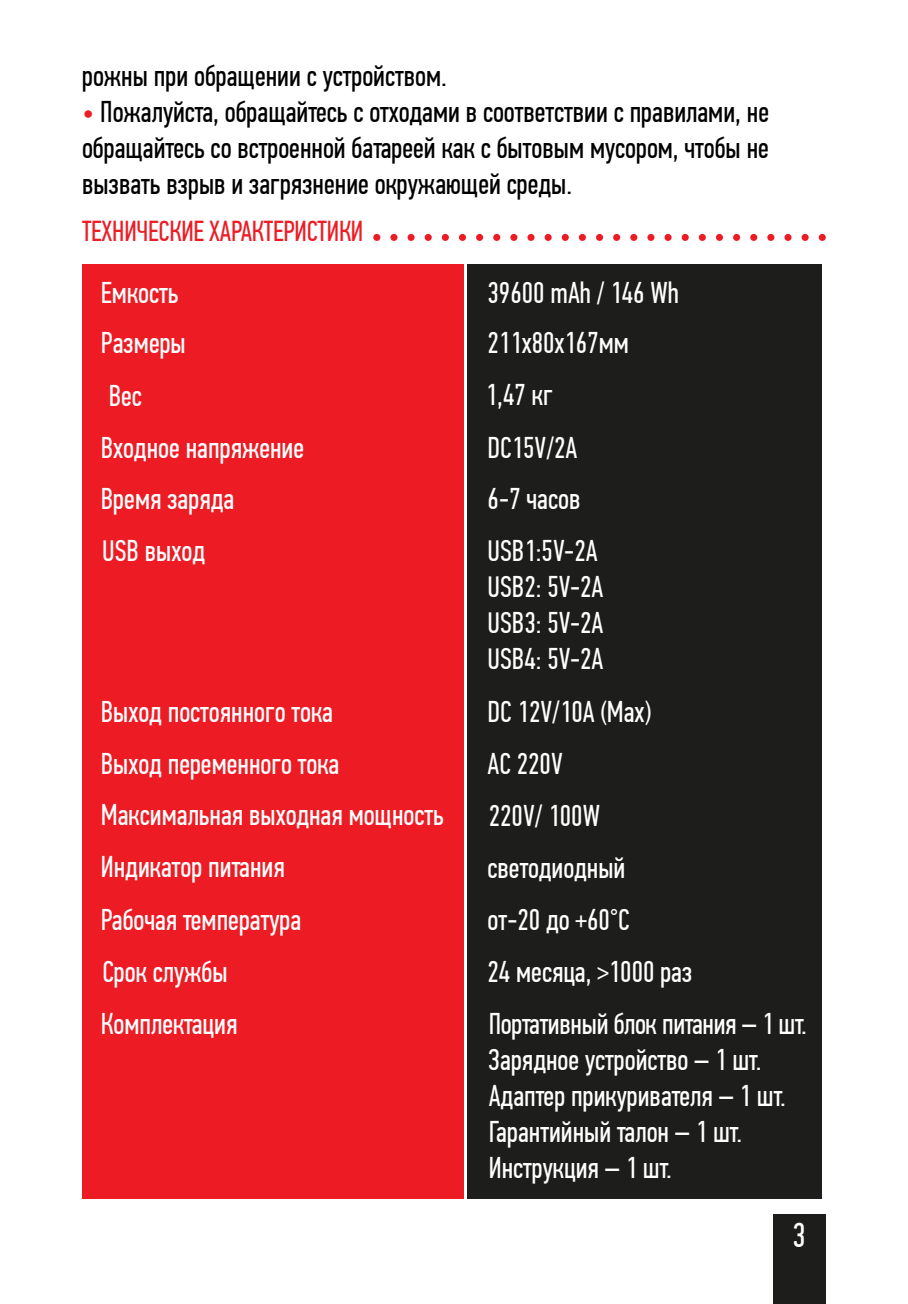
<style>
.page{position:relative;width:908px;height:1304px;background:#fff}
.page>*{position:absolute;margin:0;border:0;box-sizing:border-box;transform-origin:0 0}
.t1{font:34.4px "PF Din Text Comp Pro";color:#fff}
.t2{font:30px/52px "PF Din Text Comp Pro";color:#fff}
.t3{font:30px/36px "PF Din Text Comp Pro";color:#000;text-align:justify}
.t4{font:28.8px "PF Din Text Comp Pro";letter-spacing:-.01em;color:#ed1c24}
.s1{color:#ed1c24}
</style>
<div class="page">
<div style="left:772px;top:1214px;width:52px;height:90px;background:#1d1d1b"></div>
<svg style="left:373px;top:234px;width:7px;height:7px"></svg>
<svg style="left:390px;top:234px;width:7px;height:7px"></svg>
<svg style="left:407px;top:234px;width:7px;height:7px"></svg>
<svg style="left:424px;top:234px;width:7px;height:7px"></svg>
<svg style="left:441px;top:234px;width:7px;height:7px"></svg>
<svg style="left:459px;top:234px;width:7px;height:7px"></svg>
<svg style="left:476px;top:234px;width:7px;height:7px"></svg>
<svg style="left:493px;top:234px;width:7px;height:7px"></svg>
<svg style="left:510px;top:234px;width:7px;height:7px"></svg>
<svg style="left:527px;top:234px;width:7px;height:7px"></svg>
<svg style="left:544px;top:234px;width:7px;height:7px"></svg>
<svg style="left:561px;top:234px;width:7px;height:7px"></svg>
<svg style="left:578px;top:234px;width:7px;height:7px"></svg>
<svg style="left:596px;top:234px;width:6px;height:7px"></svg>
<svg style="left:613px;top:234px;width:7px;height:7px"></svg>
<svg style="left:630px;top:234px;width:7px;height:7px"></svg>
<svg style="left:647px;top:234px;width:7px;height:7px"></svg>
<svg style="left:664px;top:234px;width:7px;height:7px"></svg>
<svg style="left:681px;top:234px;width:7px;height:7px"></svg>
<svg style="left:698px;top:234px;width:7px;height:7px"></svg>
<svg style="left:716px;top:234px;width:6px;height:7px"></svg>
<svg style="left:733px;top:234px;width:6px;height:7px"></svg>
<svg style="left:750px;top:234px;width:7px;height:7px"></svg>
<svg style="left:767px;top:234px;width:7px;height:7px"></svg>
<svg style="left:784px;top:234px;width:7px;height:7px"></svg>
<svg style="left:801px;top:234px;width:7px;height:7px"></svg>
<svg style="left:818px;top:234px;width:7px;height:7px"></svg>
<div style="left:82px;top:264px;width:381px;height:934px;background:#ed1c24"></div>
<div style="left:467px;top:264px;width:354px;height:934px;background:#1d1d1b"></div>
<p class="t3" style="left:82px;top:58px;width:366px">рожны при обращении с устройством.</p>
<p class="t3" style="left:82px;top:94px;width:688px"><span class="s1">•</span> Пожалуйста, обращайтесь с отходами в соответствии с правилами, не обращайтесь со встроенной батареей как с бытовым мусором, чтобы не вызвать взрыв и загрязнение окружающей среды.</p>
<p class="t4" style="left:82px;top:215px;width:283px">ТЕХНИЧЕСКИЕ ХАРАКТЕРИСТИКИ</p>
<p class="t2" style="left:101px;top:267px;width:79px">Емкость</p>
<p class="t2" style="left:487px;top:267px;width:193px">39600 mAh / 146 Wh</p>
<p class="t2" style="left:101px;top:318px;width:86px">Размеры</p>
<p class="t2" style="left:485px;top:318px;width:144px">211x80x167мм<br>1,47 кг<br>DC15V/2A<br>6-7 часов</p>
<p class="t2" style="left:101px;top:370px;width:205px">Вес<br>Входное напряжение<br>Время заряда<br>USB выход</p>
<p class="t2" style="left:487px;top:533px;width:117px;line-height:36px">USB1:5V-2A<br>USB2: 5V-2A<br>USB3: 5V-2A<br>USB4: 5V-2A</p>
<p class="t2" style="left:101px;top:686px;width:344px">Выход постоянного тока<br>Выход переменного тока<br>Максимальная выходная мощность<br>Индикатор питания<br>Рабочая температура<br>Срок службы<br>Комплектация</p>
<p class="t2" style="left:487px;top:686px;width:321px">DC 12V/10A (Max)<br>AC 220V<br>220V/ 100W<br>светодиодный<br>от-20 до +60°C<br>24 месяца, &gt;1000 раз<br>Портативный блок питания – 1 шт.</p>
<p class="t2" style="left:488px;top:1042px;width:298px;line-height:36px">Зарядное устройство – 1 шт.<br>Адаптер прикуривателя – 1 шт.<br>Гарантийный талон – 1 шт.<br>Инструкция – 1 шт.</p>
<p class="t1" style="left:792px;top:1216px;width:15px">3</p>
</div>
